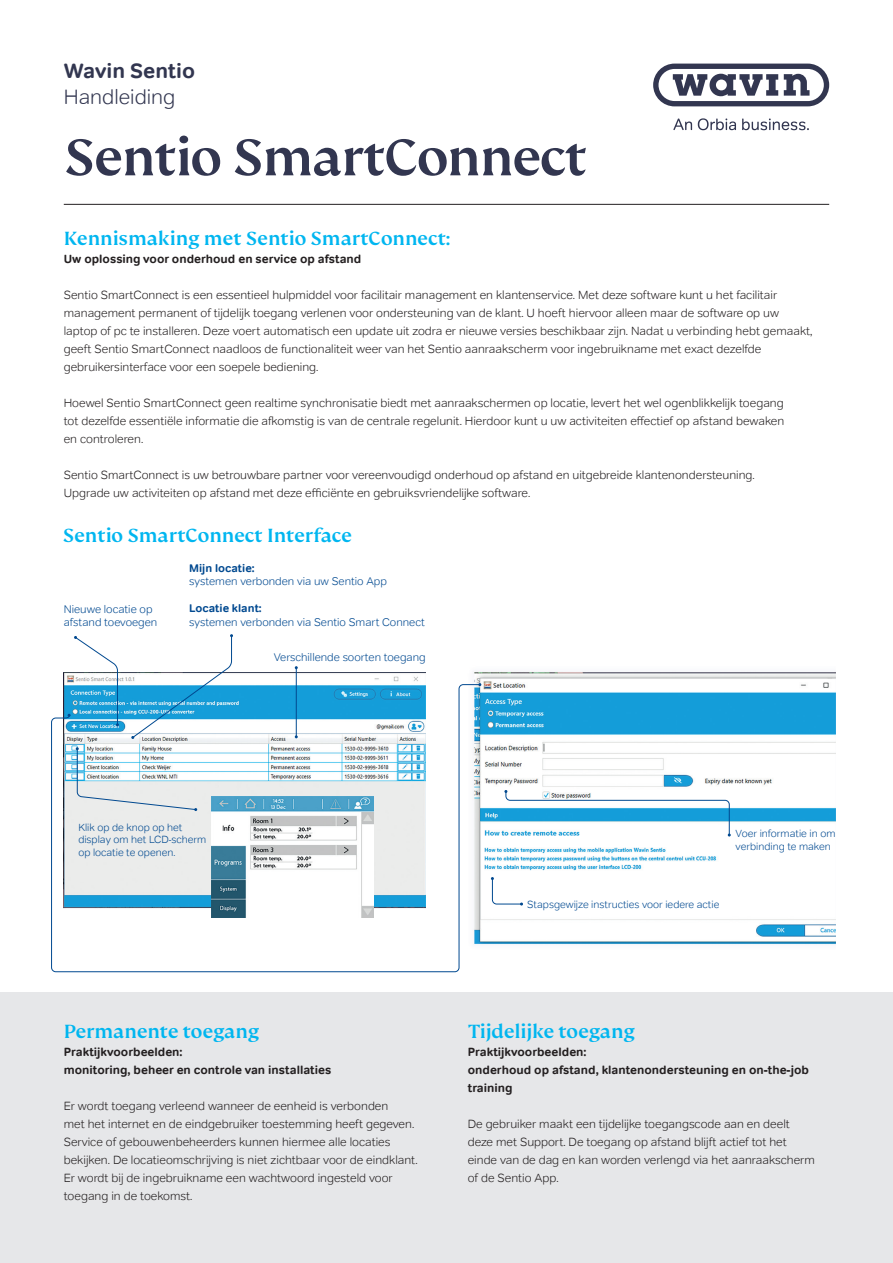
<style>
.page{position:relative;width:893px;height:1263px;background:#fff}
.page>*{position:absolute;margin:0;border:0;box-sizing:border-box;transform-origin:0 0}
.wavin_nieuw_hoofdstuk{font:500 57px "FS Kim";letter-spacing:-.02em;color:#323650}
.t1{font:500 21px "FS Kim";color:#00b6f0}
.t2{font:700 21px "Tondo";color:#323650}
.t3{font:300 21px "Tondo";color:#323650}
.t4{font:300 12px/18px "Tondo";color:#231f20}
.t5{font:700 12px/18px "Tondo";color:#231f20}
.t6{font:300 11.25px/13.5px "Tondo";color:#014990}
.t7{font:300 10.5px/12.6px "Tondo";color:#014990}
.s1{font-weight:700}
</style>
<div class="page">
<div style="left:0;top:993px;width:893px;height:270px;background:#e6e7e9"></div>
<hr style="left:64px;top:204px;width:765px;height:1px;background:#231f20">
<svg style="left:653px;top:64px;width:176px;height:42px"></svg>
<svg style="left:673px;top:119px;width:19px;height:11px"></svg>
<svg style="left:698px;top:118px;width:38px;height:12px"></svg>
<svg style="left:742px;top:118px;width:67px;height:12px"></svg>
<img style="left:474px;top:671px;width:362px;height:274px">
<svg style="left:491px;top:877px;width:32px;height:28px"></svg>
<svg style="left:131px;top:634px;width:102px;height:50px"></svg>
<hr style="left:296px;top:668px;width:1px;height:69px;background:#014990">
<svg style="left:504px;top:790px;width:227px;height:46px"></svg>
<svg style="left:51px;top:684px;width:430px;height:288px"></svg>
<svg style="left:68px;top:636px;width:51px;height:90px"></svg>
<p class="t2" style="left:64px;top:58px;width:133px">Wavin Sentio</p>
<p class="t3" style="left:64px;top:84px;width:113px">Handleiding</p>
<p class="wavin_nieuw_hoofdstuk" style="left:64px;top:126px;width:525px">Sentio SmartConnect</p>
<p class="t1" style="left:64px;top:226px;width:388px">Kennismaking met Sentio SmartConnect:</p>
<p class="t5" style="left:64px;top:250px;width:299px">Uw oplossing voor onderhoud en service op afstand</p>
<p class="t4" style="left:64px;top:286px;width:750px">Sentio SmartConnect is een essentieel hulpmiddel voor facilitair management en klantenservice. Met deze software kunt u het facilitair management permanent of tijdelijk toegang verlenen voor ondersteuning van de klant. U hoeft hiervoor alleen maar de software op uw laptop of pc te installeren. Deze voert automatisch een update uit zodra er nieuwe versies beschikbaar zijn. Nadat u verbinding hebt gemaakt, geeft Sentio SmartConnect naadloos de functionaliteit weer van het Sentio aanraakscherm voor ingebruikname met exact dezelfde gebruikersinterface voor een soepele bediening.</p>
<p class="t4" style="left:64px;top:394px;width:722px;text-align:justify">Hoewel Sentio SmartConnect geen realtime synchronisatie biedt met aanraakschermen op locatie, levert het wel ogenblikkelijk toegang tot dezelfde essentiële informatie die afkomstig is van de centrale regelunit. Hierdoor kunt u uw activiteiten effectief op afstand bewaken en controleren.</p>
<p class="t4" style="left:64px;top:466px;width:693px">Sentio SmartConnect is uw betrouwbare partner voor vereenvoudigd onderhoud op afstand en uitgebreide klantenondersteuning.</p>
<p class="t4" style="left:64px;top:484px;width:468px">Upgrade uw activiteiten op afstand met deze efficiënte en gebruiksvriendelijke software.</p>
<p class="t1" style="left:63px;top:523px;width:291px">Sentio SmartConnect Interface</p>
<p class="t6" style="left:64px;top:602px;width:95px">Nieuwe locatie op afstand toevoegen</p>
<p class="t6" style="left:189px;top:561px;width:199px"><span class="s1">Mijn locatie:<br></span>systemen verbonden via uw Sentio App</p>
<p class="t6" style="left:189px;top:602px;width:237px"><span class="s1">Locatie klant:<br></span>systemen verbonden via Sentio Smart Connect</p>
<p class="t6" style="left:274px;top:651px;width:153px">Verschillende soorten toegang</p>
<p class="t7" style="left:78px;top:820px;width:130px">Klik op de knop op het display om het LCD-scherm op locatie te openen.</p>
<p class="t1" style="left:64px;top:1020px;width:197px">Permanente toegang</p>
<p class="t5" style="left:64px;top:1043px;width:120px">Praktijkvoorbeelden:</p>
<p class="t5" style="left:64px;top:1061px;width:269px">monitoring, beheer en controle van installaties</p>
<p class="t4" style="left:64px;top:1097px;width:355px">Er wordt toegang verleend wanneer de eenheid is verbonden<br>met het internet en de eindgebruiker toestemming heeft gegeven.<br>Service of gebouwenbeheerders kunnen hiermee alle locaties bekijken. De locatieomschrijving is niet zichtbaar voor de eindklant.<br>Er wordt bij de ingebruikname een wachtwoord ingesteld voor toegang in de toekomst.</p>
<p class="t7" style="left:736px;top:827px;width:101px">Voer informatie in om verbinding te maken</p>
<p class="t7" style="left:527px;top:898px;width:194px">Stapsgewijze instructies voor iedere actie</p>
<p class="t1" style="left:468px;top:1020px;width:169px">Tijdelijke toegang</p>
<p class="t5" style="left:468px;top:1043px;width:120px">Praktijkvoorbeelden:</p>
<p class="t5" style="left:468px;top:1061px;width:343px">onderhoud op afstand, klantenondersteuning en on-the-job training</p>
<p class="t4" style="left:468px;top:1115px;width:349px">De gebruiker maakt een tijdelijke toegangscode aan en deelt deze met Support. De toegang op afstand blijft actief tot het einde van de dag en kan worden verlengd via het aanraakscherm of de Sentio App.</p>
</div>
